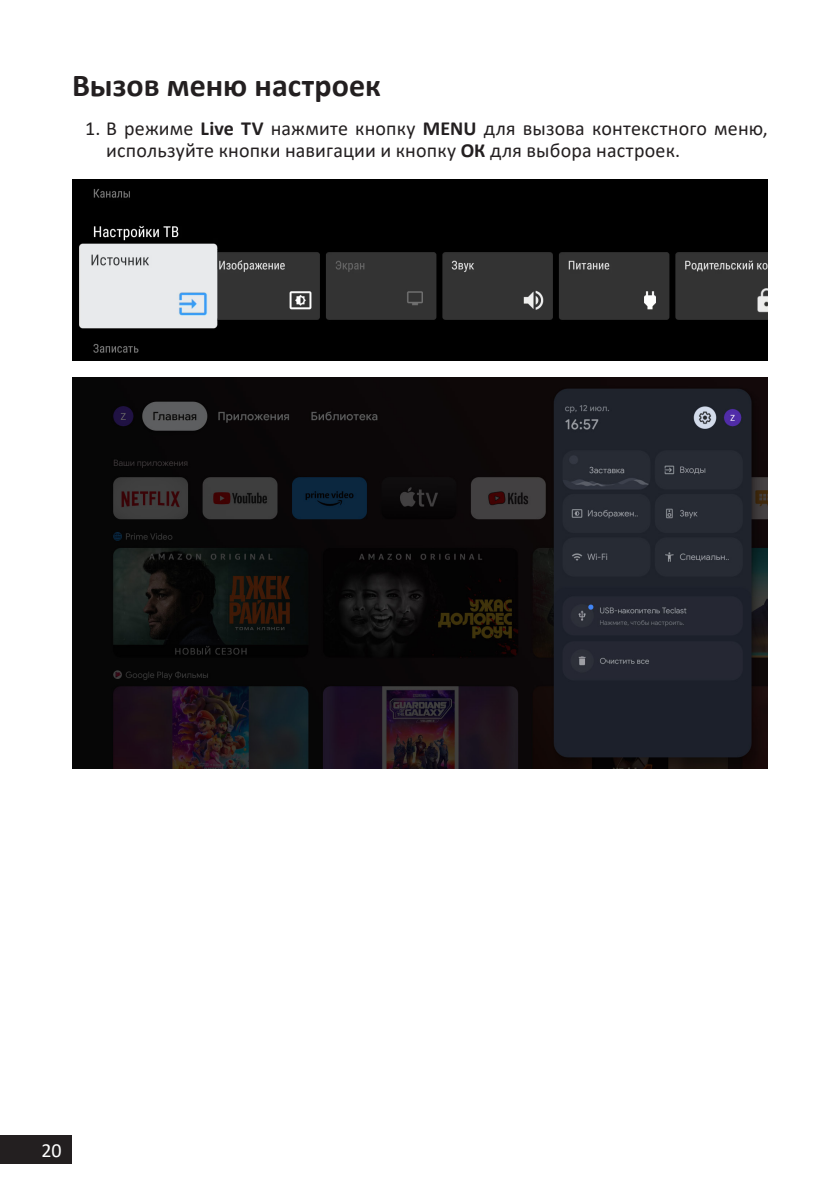
<style>
.page{position:relative;width:840px;height:1191px;background:#fff}
.page>*{position:absolute;margin:0;border:0;box-sizing:border-box;transform-origin:0 0}
.Заголовок_16{font:700 32px "Calibri";color:#231f20}
.t1{font:20px/22px "Calibri";letter-spacing:.01em;color:#231f20}
.t2{font:20px "Calibri";color:#fff}
.s1{font-weight:700}
</style>
<div class="page">
<div style="left:0;top:1135px;width:72px;height:28px;background:#231f20"></div>
<img style="left:72px;top:179px;width:695px;height:182px">
<img style="left:72px;top:377px;width:695px;height:391px">
<p class="Заголовок_16" style="left:72px;top:63px;width:310px">Вызов меню настроек</p>
<p class="t1" style="left:106px;top:117px;width:663px;text-indent:-21px">1. В режиме <span class="s1">Live TV</span> нажмите кнопку <span class="s1">MENU</span> для вызова контекстного меню, используйте кнопки навигации и кнопку <span class="s1">ОК</span> для выбора настроек.</p>
<p class="t2" style="left:42px;top:1136px;width:22px">20</p>
</div>
